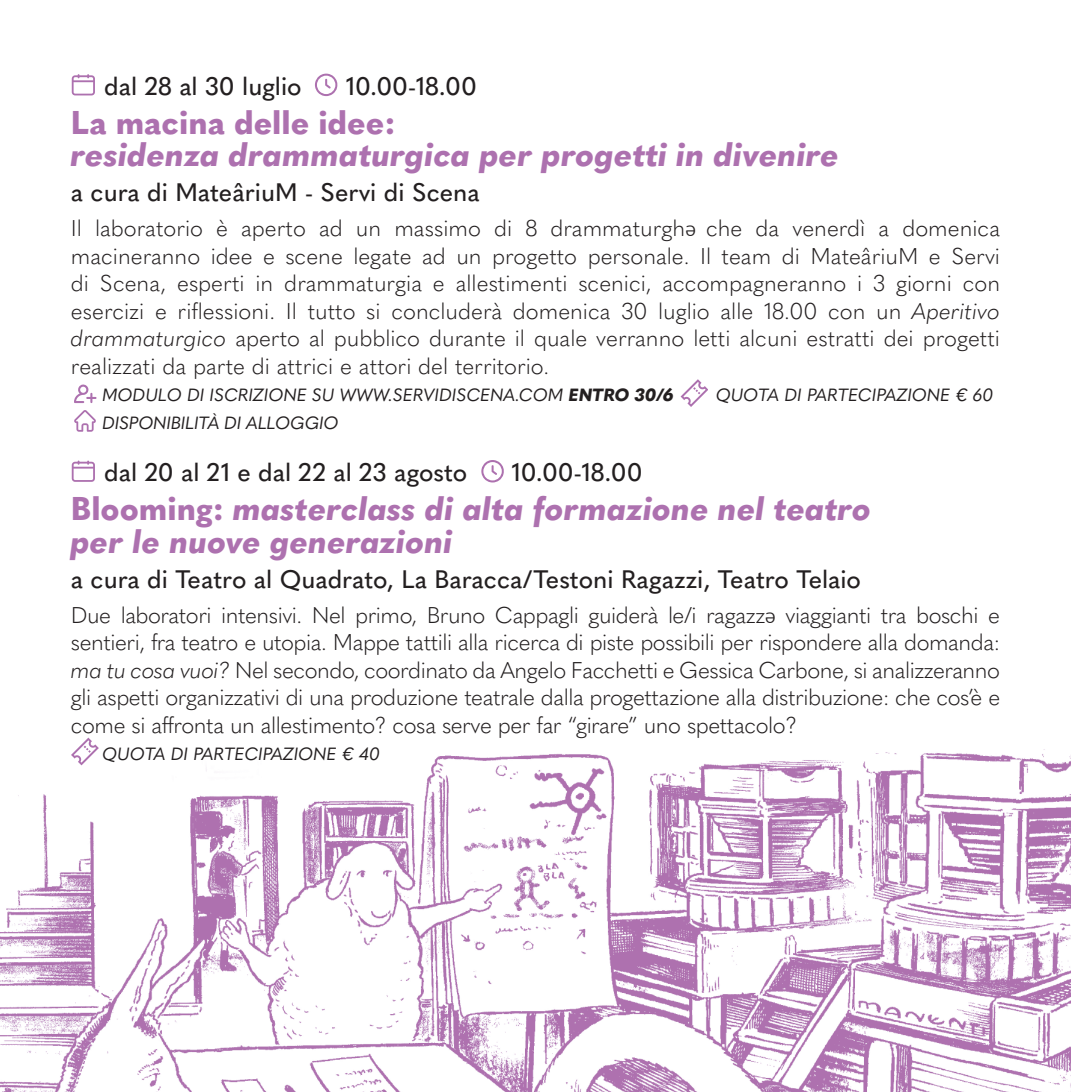
<style>
.page{position:relative;width:1071px;height:1092px;background:#fff}
.page>*{position:absolute;margin:0;border:0;box-sizing:border-box;transform-origin:0 0}
.t1{font:italic 800 32.5px/32.5px "Quasimoda";color:#ad71af}
.t2{font:800 32.5px "Quasimoda";color:#ad71af}
.t3{font:500 25px "Quasimoda";color:#231f20}
.t4{font:300 22.5px/27.5px "Quasimoda";letter-spacing:-.01em;color:#231f20;text-align:justify}
.t5{font:italic 17.5px "Quasimoda";color:#231f20}
.s1{font-family:"Calibri"}
.s2{font-style:italic}
.s3{font-weight:800}
.s4{font-style:normal}
</style>
<div class="page">
<img style="left:0;top:748px;width:1070px;height:343px">
<svg style="left:72px;top:460px;width:23px;height:22px"></svg>
<svg style="left:481px;top:460px;width:23px;height:22px"></svg>
<svg style="left:71px;top:737px;width:27px;height:28px"></svg>
<svg style="left:72px;top:74px;width:23px;height:21px"></svg>
<svg style="left:315px;top:74px;width:23px;height:22px"></svg>
<svg style="left:680px;top:379px;width:27px;height:28px"></svg>
<svg style="left:74px;top:410px;width:22px;height:21px"></svg>
<svg style="left:74px;top:384px;width:22px;height:19px"></svg>
<p class="t3" style="left:104px;top:67px;width:199px">dal 28 al 30 luglio</p>
<p class="t3" style="left:346px;top:67px;width:132px">10.00-18.00</p>
<h1 class="t2" style="left:71px;top:97px;width:326px">La macina delle idee:</h1>
<h1 class="t1" style="left:71px;top:136px;width:769px">residenza drammaturgica per progetti in divenire</h1>
<p class="t3" style="left:71px;top:173px;width:410px">a cura di MateâriuM - Servi di Scena</p>
<p class="t4" style="left:71px;top:213px;width:930px">Il laboratorio è aperto ad un massimo di 8 drammaturgh<span class="s1">ə</span> che da venerdì a domenica macineranno idee e scene legate ad un progetto personale. Il team di MateâriuM e Servi di Scena, esperti in drammaturgia e allestimenti scenici, accompagneranno i 3 giorni con esercizi e riflessioni. Il tutto si concluderà domenica 30 luglio alle 18.00 con un <span class="s2">Aperitivo drammaturgico</span> aperto al pubblico durante il quale verranno letti alcuni estratti dei progetti realizzati da parte di attrici e attori del territorio.</p>
<p class="t5" style="left:102px;top:382px;width:573px">MODULO DI ISCRIZIONE SU WWW.SERVIDISCENA.COM <span class="s3">ENTRO 30/6</span></p>
<p class="t5" style="left:715px;top:382px;width:279px">QUOTA DI PARTECIPAZIONE € 60</p>
<p class="t5" style="left:102px;top:409px;width:238px">DISPONIBILITÀ DI ALLOGGIO</p>
<p class="t3" style="left:104px;top:453px;width:364px">dal 20 al 21 e dal 22 al 23 agosto</p>
<p class="t3" style="left:511px;top:453px;width:132px">10.00-18.00</p>
<h1 class="t1" style="left:71px;top:490px;width:801px"><span class="s4">Blooming:</span> masterclass di alta formazione nel teatro per le nuove generazioni</h1>
<p class="t3" style="left:71px;top:559px;width:791px">a cura di Teatro al Quadrato, La Baracca/Testoni Ragazzi, Teatro Telaio</p>
<p class="t4" style="left:71px;top:599px;width:930px">Due laboratori intensivi. Nel primo, Bruno Cappagli guiderà le/i ragazz<span class="s1">ə</span> viaggianti tra boschi e sentieri, fra teatro e utopia. Mappe tattili alla ricerca di piste possibili per rispondere alla domanda: <span class="s2">ma tu cosa vuoi?</span> Nel secondo, coordinato da Angelo Facchetti e Gessica Carbone, si analizzeranno gli aspetti organizzativi di una produzione teatrale dalla progettazione alla distribuzione: che cos’è e come si affronta un allestimento? cosa serve per far “girare” uno spettacolo?</p>
<p class="t5" style="left:102px;top:740px;width:279px">QUOTA DI PARTECIPAZIONE € 40</p>
</div>
